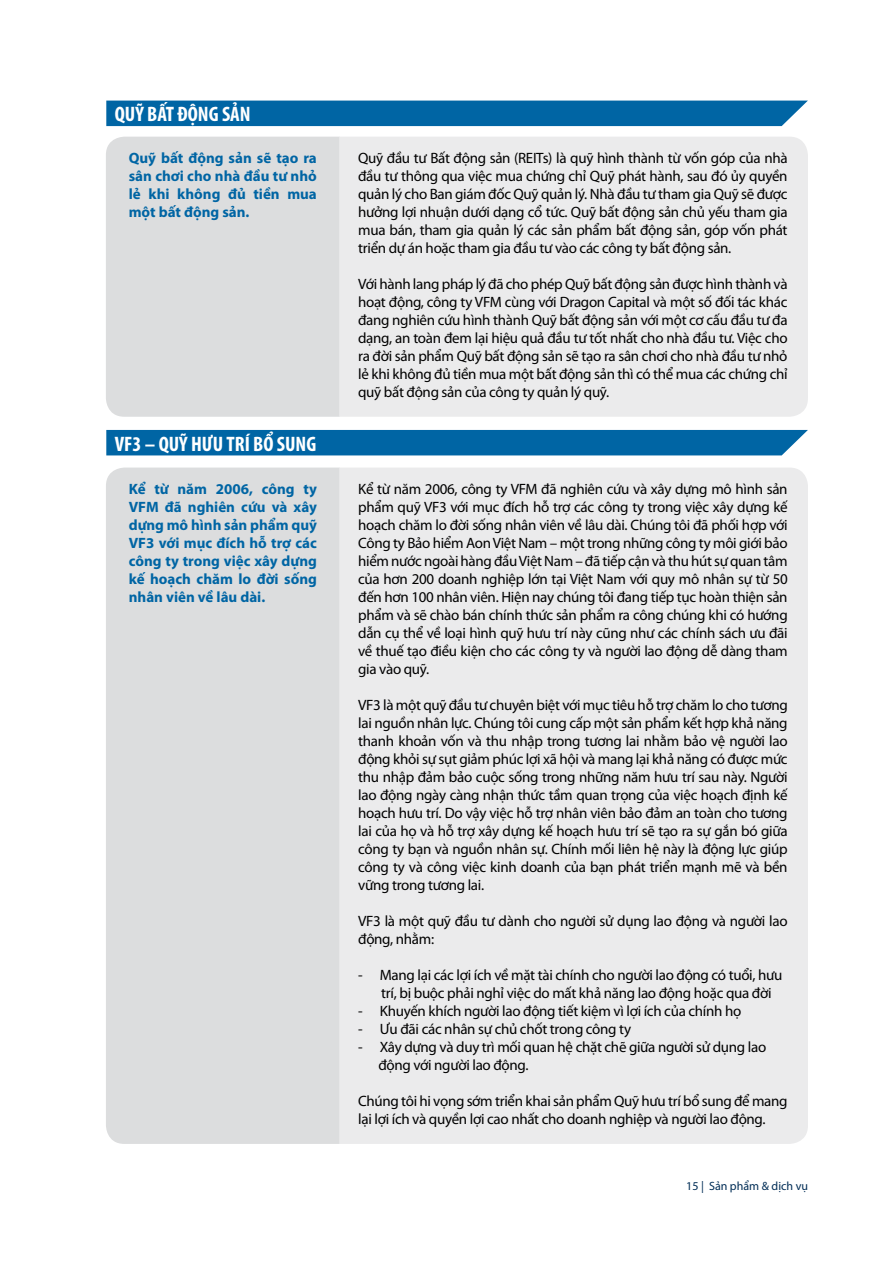
<style>
.page{position:relative;width:893px;height:1263px;background:#fff}
.page>*{position:absolute;margin:0;border:0;box-sizing:border-box;transform-origin:0 0}
.t1{font:700 condensed 21px "Myriad Pro";color:#fff}
.t2{font:15px/18px "Myriad Pro";letter-spacing:-.02em;color:#000;text-align:justify}
.t3{font:700 15px/18px "Myriad Pro";color:#0065a4;text-align:justify}
.t4{font:12px "Myriad Pro";color:#002d56}
</style>
<div class="page">
<div style="left:106px;top:101px;width:702px;height:25px;background:#0065a4"></div>
<div style="left:106px;top:430px;width:702px;height:25px;background:#0065a4"></div>
<div style="left:106px;top:137px;width:233px;height:280px;background:#dcddde"></div>
<div style="left:106px;top:468px;width:233px;height:676px;background:#dcddde"></div>
<div style="left:339px;top:137px;width:469px;height:280px;background:#ebebec"></div>
<div style="left:339px;top:468px;width:469px;height:676px;background:#ebebec"></div>
<h1 class="t1" style="left:115px;top:101px;width:137px">QUỸ BẤT ĐỘNG SẢN</h1>
<p class="t3" style="left:129px;top:148px;width:190px">Quỹ bất động sản sẽ tạo ra sân chơi cho nhà đầu tư nhỏ lẻ khi không đủ tiền mua một bất động sản.</p>
<h1 class="t1" style="left:115px;top:430px;width:203px">VF3 – QUỸ HƯU TRÍ BỔ SUNG</h1>
<p class="t3" style="left:129px;top:479px;width:190px">Kể từ năm 2006, công ty VFM đã nghiên cứu và xây dựng mô hình sản phẩm quỹ VF3 với mục đích hỗ trợ các công ty trong việc xây dựng kế hoạch chăm lo đời sống nhân viên về lâu dài.</p>
<p class="t2" style="left:358px;top:149px;width:431px">Quỹ đầu tư Bất động sản (REITs) là quỹ hình thành từ vốn góp của nhà đầu tư thông qua việc mua chứng chỉ Quỹ phát hành, sau đó ủy quyền quản lý cho Ban giám đốc Quỹ quản lý. Nhà đầu tư tham gia Quỹ sẽ được hưởng lợi nhuận dưới dạng cổ tức. Quỹ bất động sản chủ yếu tham gia mua bán, tham gia quản lý các sản phẩm bất động sản, góp vốn phát triển dự án hoặc tham gia đầu tư vào các công ty bất động sản.</p>
<p class="t2" style="left:358px;top:275px;width:431px">Với hành lang pháp lý đã cho phép Quỹ bất động sản được hình thành và hoạt động, công ty VFM cùng với Dragon Capital và một số đối tác khác đang nghiên cứu hình thành Quỹ bất động sản với một cơ cấu đầu tư đa dạng, an toàn đem lại hiệu quả đầu tư tốt nhất cho nhà đầu tư. Việc cho ra đời sản phẩm Quỹ bất động sản sẽ tạo ra sân chơi cho nhà đầu tư nhỏ lẻ khi không đủ tiền mua một bất động sản thì có thể mua các chứng chỉ quỹ bất động sản của công ty quản lý quỹ.</p>
<p class="t2" style="left:358px;top:480px;width:431px">Kể từ năm 2006, công ty VFM đã nghiên cứu và xây dựng mô hình sản phẩm quỹ VF3 với mục đích hỗ trợ các công ty trong việc xây dựng kế hoạch chăm lo đời sống nhân viên về lâu dài. Chúng tôi đã phối hợp với Công ty Bảo hiểm Aon Việt Nam – một trong những công ty môi giới bảo hiểm nước ngoài hàng đầu Việt Nam – đã tiếp cận và thu hút sự quan tâm của hơn 200 doanh nghiệp lớn tại Việt Nam với quy mô nhân sự từ 50 đến hơn 100 nhân viên. Hiện nay chúng tôi đang tiếp tục hoàn thiện sản phẩm và sẽ chào bán chính thức sản phẩm ra công chúng khi có hướng dẫn cụ thể về loại hình quỹ hưu trí này cũng như các chính sách ưu đãi về thuế tạo điều kiện cho các công ty và người lao động dễ dàng tham gia vào quỹ.</p>
<p class="t2" style="left:358px;top:696px;width:431px">VF3 là một quỹ đầu tư chuyên biệt với mục tiêu hỗ trợ chăm lo cho tương lai nguồn nhân lực. Chúng tôi cung cấp một sản phẩm kết hợp khả năng thanh khoản vốn và thu nhập trong tương lai nhằm bảo vệ người lao động khỏi sự sụt giảm phúc lợi xã hội và mang lại khả năng có được mức thu nhập đảm bảo cuộc sống trong những năm hưu trí sau này. Người lao động ngày càng nhận thức tầm quan trọng của việc hoạch định kế hoạch hưu trí. Do vậy việc hỗ trợ nhân viên bảo đảm an toàn cho tương lai của họ và hỗ trợ xây dựng kế hoạch hưu trí sẽ tạo ra sự gắn bó giữa công ty bạn và nguồn nhân sự. Chính mối liên hệ này là động lực giúp công ty và công việc kinh doanh của bạn phát triển mạnh mẽ và bền vững trong tương lai.</p>
<p class="t2" style="left:358px;top:912px;width:431px">VF3 là một quỹ đầu tư dành cho người sử dụng lao động và người lao động, nhằm:</p>
<p class="t2" style="left:381px;top:966px;width:403px;text-indent:-23px">- Mang lại các lợi ích về mặt tài chính cho người lao động có tuổi, hưu trí, bị buộc phải nghỉ việc do mất khả năng lao động hoặc qua đời</p>
<p class="t2" style="left:358px;top:1002px;width:385px">- Khuyến khích người lao động tiết kiệm vì lợi ích của chính họ</p>
<p class="t2" style="left:358px;top:1020px;width:274px">- Ưu đãi các nhân sự chủ chốt trong công ty</p>
<p class="t2" style="left:378px;top:1038px;width:389px;text-indent:-20px">- Xây dựng và duy trì mối quan hệ chặt chẽ giữa người sử dụng lao động với người lao động.</p>
<p class="t2" style="left:358px;top:1092px;width:431px">Chúng tôi hi vọng sớm triển khai sản phẩm Quỹ hưu trí bổ sung để mang lại lợi ích và quyền lợi cao nhất cho doanh nghiệp và người lao động.</p>
<p class="t4" style="left:686px;top:1178px;width:123px">15 | Sản phẩm &amp; dịch vụ</p>
</div>
